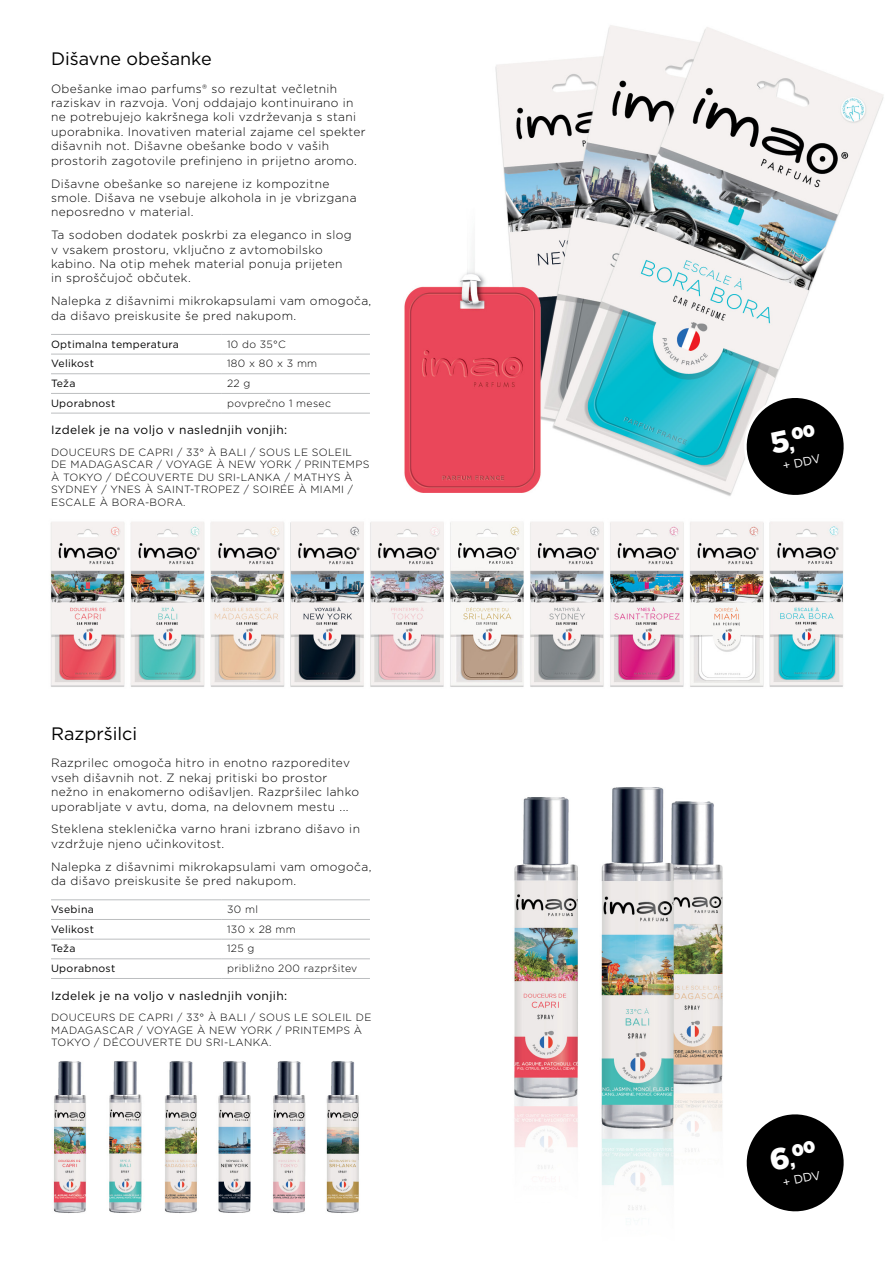
<style>
.page{position:relative;width:893px;height:1263px;background:#fff}
.page>*{position:absolute;margin:0;border:0;box-sizing:border-box;transform-origin:0 0}
.t1{font:18px "Gotham";color:#000}
.t2{font:300 12px/14.4px "Gotham";letter-spacing:.03em;color:#000}
.t3{font:12px "Gotham";letter-spacing:.03em;color:#000}
.t4{font:12px "Gotham";color:#fff}
.t5{font:300 10.5px/12.6px "Gotham";letter-spacing:.03em;color:#000}
.t6{font:10.5px "Gotham";letter-spacing:.03em;color:#000}
</style>
<div class="page">
<img style="left:50px;top:25px;width:834px;height:1197px">
<hr style="left:51px;top:334px;width:170px;height:1px;background:#bcbec0">
<hr style="left:221px;top:334px;width:149px;height:1px;background:#bcbec0">
<hr style="left:51px;top:354px;width:170px;height:1px;background:#bcbec0">
<hr style="left:221px;top:354px;width:149px;height:1px;background:#bcbec0">
<hr style="left:51px;top:373px;width:170px;height:1px;background:#bcbec0">
<hr style="left:221px;top:373px;width:149px;height:1px;background:#bcbec0">
<hr style="left:51px;top:393px;width:170px;height:1px;background:#bcbec0">
<hr style="left:221px;top:393px;width:149px;height:1px;background:#bcbec0">
<hr style="left:51px;top:413px;width:170px;height:1px;background:#bcbec0">
<hr style="left:221px;top:413px;width:149px;height:1px;background:#bcbec0">
<hr style="left:51px;top:899px;width:170px;height:1px;background:#bcbec0">
<hr style="left:221px;top:899px;width:149px;height:1px;background:#bcbec0">
<hr style="left:51px;top:919px;width:170px;height:1px;background:#bcbec0">
<hr style="left:221px;top:919px;width:149px;height:1px;background:#bcbec0">
<hr style="left:51px;top:939px;width:170px;height:1px;background:#bcbec0">
<hr style="left:221px;top:939px;width:149px;height:1px;background:#bcbec0">
<hr style="left:51px;top:958px;width:170px;height:1px;background:#bcbec0">
<hr style="left:221px;top:958px;width:149px;height:1px;background:#bcbec0">
<hr style="left:51px;top:978px;width:170px;height:1px;background:#bcbec0">
<hr style="left:221px;top:978px;width:149px;height:1px;background:#bcbec0">
<svg style="left:741px;top:1108px;width:108px;height:109px"></svg>
<svg style="left:741px;top:392px;width:108px;height:109px"></svg>
<p class="t1" style="left:51px;top:48px;width:162px">Dišavne obešanke</p>
<p class="t2" style="left:51px;top:81px;width:316px">Obešanke imao parfums® so rezultat večletnih raziskav in razvoja. Vonj oddajajo kontinuirano in ne potrebujejo kakršnega koli vzdrževanja s stani uporabnika. Inovativen material zajame cel spekter dišavnih not. Dišavne obešanke bodo v vaših prostorih zagotovile prefinjeno in prijetno aromo.</p>
<p class="t2" style="left:51px;top:176px;width:307px">Dišavne obešanke so narejene iz kompozitne smole. Dišava ne vsebuje alkohola in je vbrizgana neposredno v material.</p>
<p class="t2" style="left:51px;top:227px;width:302px">Ta sodoben dodatek poskrbi za eleganco in slog v vsakem prostoru, vključno z avtomobilsko kabino. Na otip mehek material ponuja prijeten in sproščujoč občutek.</p>
<p class="t2" style="left:51px;top:294px;width:322px">Nalepka z dišavnimi mikrokapsulami vam omogoča, da dišavo preiskusite še pred nakupom.</p>
<p class="t6" style="left:51px;top:337px;width:129px">Optimalna temperatura</p>
<p class="t5" style="left:227px;top:337px;width:60px">10 do 35°C</p>
<p class="t6" style="left:51px;top:357px;width:44px">Velikost</p>
<p class="t5" style="left:227px;top:357px;width:92px">180 x 80 x 3 mm</p>
<p class="t6" style="left:51px;top:376px;width:26px">Teža</p>
<p class="t5" style="left:227px;top:376px;width:25px">22 g</p>
<p class="t6" style="left:51px;top:396px;width:66px">Uporabnost</p>
<p class="t5" style="left:227px;top:396px;width:105px">povprečno 1 mesec</p>
<p class="t3" style="left:51px;top:422px;width:238px">Izdelek je na voljo v naslednjih vonjih:</p>
<p class="t5" style="left:51px;top:445px;width:320px">DOUCEURS DE CAPRI / 33° À BALI / SOUS LE SOLEIL DE MADAGASCAR / VOYAGE À NEW YORK / PRINTEMPS À TOKYO / DÉCOUVERTE DU SRI-LANKA / MATHYS À SYDNEY / YNES À SAINT-TROPEZ / SOIRÉE À MIAMI / ESCALE À BORA-BORA.</p>
<p class="t1" style="left:51px;top:722px;width:88px">Razpršilci</p>
<p class="t2" style="left:51px;top:755px;width:310px">Razprilec omogoča hitro in enotno razporeditev vseh dišavnih not. Z nekaj pritiski bo prostor nežno in enakomerno odišavljen. Razpršilec lahko uporabljate v avtu, doma, na delovnem mestu ...</p>
<p class="t2" style="left:51px;top:822px;width:310px">Steklena steklenička varno hrani izbrano dišavo in vzdržuje njeno učinkovitost.</p>
<p class="t2" style="left:51px;top:859px;width:322px">Nalepka z dišavnimi mikrokapsulami vam omogoča, da dišavo preiskusite še pred nakupom.</p>
<p class="t6" style="left:51px;top:902px;width:44px">Vsebina</p>
<p class="t5" style="left:227px;top:902px;width:32px">30 ml</p>
<p class="t6" style="left:51px;top:922px;width:44px">Velikost</p>
<p class="t5" style="left:227px;top:922px;width:70px">130 x 28 mm</p>
<p class="t6" style="left:51px;top:942px;width:26px">Teža</p>
<p class="t5" style="left:227px;top:942px;width:29px">125 g</p>
<p class="t6" style="left:51px;top:961px;width:66px">Uporabnost</p>
<p class="t5" style="left:227px;top:961px;width:132px">približno 200 razpršitev</p>
<p class="t3" style="left:51px;top:988px;width:238px">Izdelek je na voljo v naslednjih vonjih:</p>
<p class="t5" style="left:51px;top:1011px;width:322px">DOUCEURS DE CAPRI / 33° À BALI / SOUS LE SOLEIL DE<br>MADAGASCAR / VOYAGE À NEW YORK / PRINTEMPS À<br>TOKYO / DÉCOUVERTE DU SRI-LANKA.</p>
<p class="t4" style="left:781px;top:459px;width:40px;rotate:-12deg">+ DDV</p>
<p class="t4" style="left:781px;top:1175px;width:40px;rotate:-12deg">+ DDV</p>
</div>
